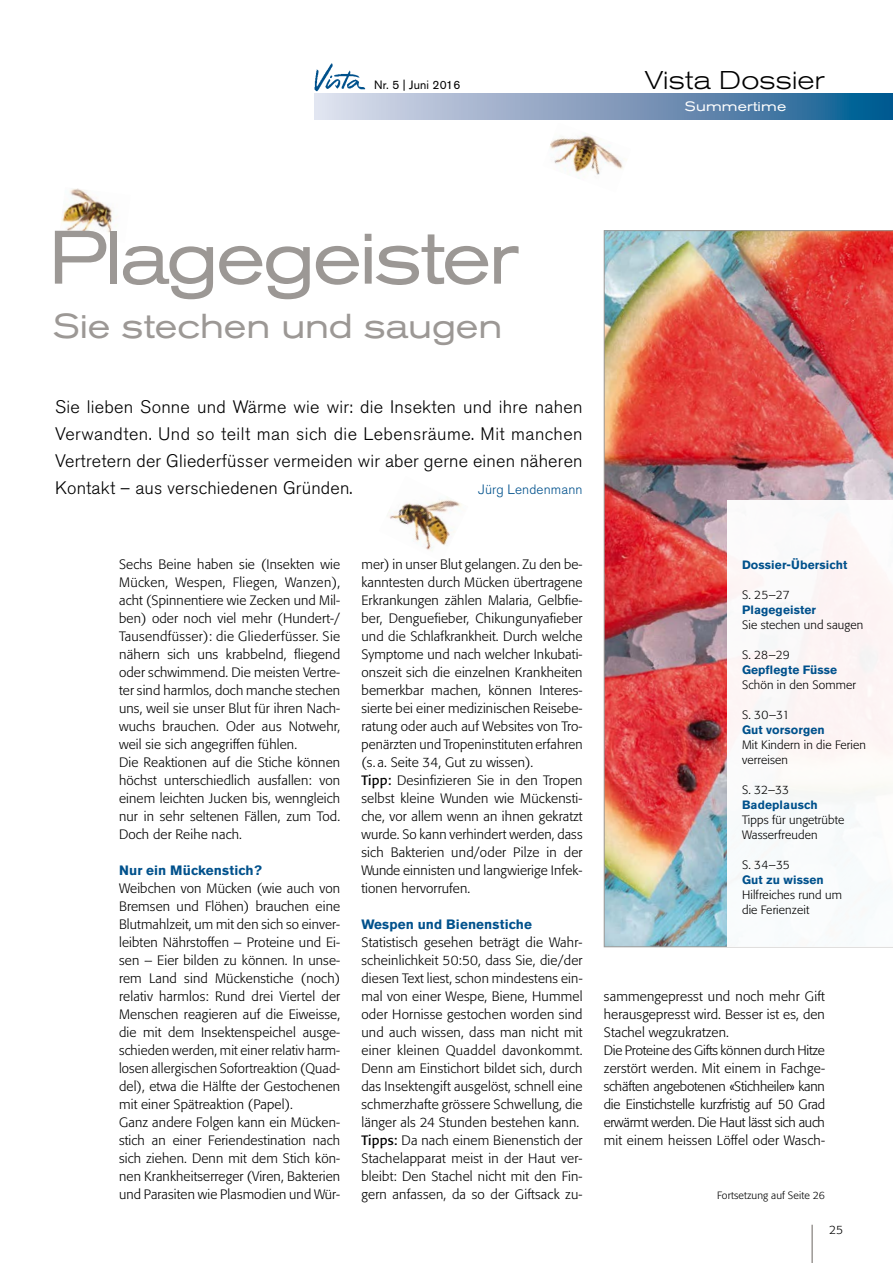
<style>
.page{position:relative;width:893px;height:1263px;background:#fff}
.page>*{position:absolute;margin:0;border:0;box-sizing:border-box;transform-origin:0 0}
.t1{font:expanded 74.85px "Akzidenz Grotesk Pro";letter-spacing:-.04em;color:#9c9895;scale:.96 1}
.t2{font:expanded 34.35px "Akzidenz Grotesk Pro";letter-spacing:-.005em;color:#9c9895;scale:.96 1}
.t3{font:300 expanded 25.5px "Akzidenz Grotesk Pro";letter-spacing:.01em;color:#000}
.t4{font:300 18px/27px "Akzidenz Grotesk Pro";letter-spacing:.01em;color:#000;text-align:justify}
.t5{font:300 13.5px/18px "Formata Pro";letter-spacing:.01em;color:#000}
.t6{font:300 13.5px/18px "Formata Pro";letter-spacing:-.015em;color:#000}
.t7{font:700 13.5px "Akzidenz Grotesk Pro";letter-spacing:.01em;color:#00518c}
.t8{font:300 13.5px "Akzidenz Grotesk Pro";letter-spacing:.01em;color:#00518c}
.t9{font:expanded 13.5px "Akzidenz Grotesk Pro";letter-spacing:.01em;color:#fff}
.t10{font:300 12px/15px "Formata Pro";letter-spacing:.01em;color:#000}
.t11{font:700 12px "Akzidenz Grotesk Pro";letter-spacing:.01em;color:#00518c}
.t12{font:12px "Akzidenz Grotesk Pro";letter-spacing:.01em;color:#000}
.t13{font:300 10.5px "Formata Pro";letter-spacing:.01em;color:#000}
.s1{font-weight:400}
</style>
<div class="page">
<hr style="left:811px;top:1225px;width:2px;height:38px;background:#9c9895">
<img style="left:314px;top:63px;width:52px;height:29px">
<img style="left:389px;top:497px;width:73px;height:54px">
<img style="left:61px;top:188px;width:55px;height:47px">
<img style="left:604px;top:230px;width:289px;height:717px">
<div style="left:728px;top:500px;width:165px;height:447px;background:#fff"></div>
<svg style="left:315px;top:94px;width:578px;height:25px;background:#7b9cbd"></svg>
<img style="left:550px;top:135px;width:77px;height:44px">
<p class="t12" style="left:374px;top:77px;width:88px">Nr. 5 | Juni 2016</p>
<h3 class="t3" style="left:645px;top:64px;width:181px">Vista Dossier</h3>
<p class="t9" style="left:685px;top:97px;width:103px">Summertime</p>
<h1 class="t1" style="left:49px;top:209px;width:491px">Plagegeister</h1>
<h2 class="t2" style="left:53px;top:303px;width:469px">Sie stechen und saugen</h2>
<h3 class="t4" style="left:55px;top:393px;width:529px">Sie lieben Sonne und Wärme wie wir: die Insekten und ihre nahen Verwandten. Und so teilt man sich die Lebensräume. Mit manchen Vertretern der Gliederfüsser vermeiden wir aber gerne einen näheren Kontakt – aus verschiedenen Gründen.</h3>
<p class="t8" style="left:478px;top:481px;width:106px">Jürg Lendenmann</p>
<p class="t5" style="left:119px;top:555px;width:223px">Sechs Beine haben sie (Insekten wie Mücken, Wespen, Fliegen, Wanzen), acht (Spinnentiere wie Zecken und Mil&shy;ben) oder noch viel mehr (Hundert-/ Tausendfüsser): die Gliederfüsser. Sie nähern sich uns krabbelnd, fliegend oder schwimmend. Die meisten Vertre&shy;ter sind harmlos, doch manche stechen uns, weil sie unser Blut für ihren Nach&shy;wuchs brauchen. Oder aus Notwehr, weil sie sich angegriffen fühlen.<br>Die Reaktionen auf die Stiche können höchst unterschiedlich ausfallen: von einem leichten Jucken bis, wenngleich nur in sehr seltenen Fällen, zum Tod.<br>Doch der Reihe nach.</p>
<p class="t7" style="left:119px;top:862px;width:144px">Nur ein Mückenstich?</p>
<p class="t5" style="left:119px;top:879px;width:223px">Weibchen von Mücken (wie auch von Bremsen und Flöhen) brauchen eine Blutmahlzeit, um mit den sich so einver&shy;leibten Nährstoffen – Proteine und Ei&shy;sen – Eier bilden zu können. In unse&shy;rem Land sind Mückenstiche (noch) relativ harmlos: Rund drei Viertel der Menschen reagieren auf die Eiweisse, die mit dem Insektenspeichel ausge&shy;schieden werden, mit einer relativ harm&shy;losen allergischen Sofortreaktion (Quad&shy;del), etwa die Hälfte der Gestochenen mit einer Spätreaktion (Papel).<br>Ganz andere Folgen kann ein Mücken&shy;stich an einer Feriendestination nach sich ziehen. Denn mit dem Stich kön&shy;nen Krankheitserreger (Viren, Bakterien und Parasiten wie Plasmodien und Wür-</p>
<p class="t5" style="left:361px;top:555px;width:223px">mer) in unser Blut gelangen. Zu den be&shy;kanntesten durch Mücken übertragene Erkrankungen zählen Malaria, Gelbfie&shy;ber, Denguefieber, Chikungunyafieber und die Schlafkrankheit. Durch welche Symptome und nach welcher Inkubati&shy;onszeit sich die einzelnen Krankheiten bemerkbar machen, können Interes&shy;sierte bei einer medizinischen Reisebe&shy;ratung oder auch auf Websites von Tro&shy;penärzten und Tropeninstituten erfahren (s. a. Seite 34, Gut zu wissen).<br><span class="s1">Tipp:</span> Desinfizieren Sie in den Tropen selbst kleine Wunden wie Mückensti&shy;che, vor allem wenn an ihnen gekratzt wurde. So kann verhindert werden, dass sich Bakterien und/oder Pilze in der Wunde einnisten und langwierige Infek&shy;tionen hervorrufen.</p>
<p class="t7" style="left:361px;top:916px;width:172px">Wespen und Bienenstiche</p>
<p class="t5" style="left:361px;top:933px;width:223px">Statistisch gesehen beträgt die Wahr&shy;scheinlichkeit 50:50, dass Sie, die/der diesen Text liest, schon mindestens ein&shy;mal von einer Wespe, Biene, Hummel oder Hornisse gestochen worden sind und auch wissen, dass man nicht mit einer kleinen Quaddel davonkommt.<br>Denn am Einstichort bildet sich, durch das Insektengift ausgelöst, schnell eine schmerzhafte grössere Schwellung, die länger als 24 Stunden bestehen kann.<br><span class="s1">Tipps:</span> Da nach einem Bienenstich der Stachelapparat meist in der Haut ver&shy;bleibt: Den Stachel nicht mit den Fin&shy;gern anfassen, da so der Giftsack zu-</p>
<p class="t11" style="left:742px;top:557px;width:107px">Dossier-Übersicht</p>
<p class="t10" style="left:742px;top:588px;width:49px">S. 25–27</p>
<p class="t11" style="left:742px;top:602px;width:76px">Plagegeister</p>
<p class="t10" style="left:742px;top:618px;width:123px">Sie stechen und saugen</p>
<p class="t10" style="left:742px;top:648px;width:49px">S. 28–29</p>
<p class="t11" style="left:742px;top:662px;width:97px">Gepflegte Füsse</p>
<p class="t10" style="left:742px;top:678px;width:115px">Schön in den Sommer</p>
<p class="t10" style="left:742px;top:708px;width:49px">S. 30–31</p>
<p class="t11" style="left:742px;top:722px;width:84px">Gut vorsorgen</p>
<p class="t10" style="left:742px;top:738px;width:126px">Mit Kindern in die Ferien verreisen</p>
<p class="t10" style="left:742px;top:783px;width:49px">S. 32–33</p>
<p class="t11" style="left:742px;top:797px;width:77px">Badeplausch</p>
<p class="t10" style="left:742px;top:813px;width:104px">Tipps für ungetrübte<br>Wasserfreuden</p>
<p class="t10" style="left:742px;top:858px;width:49px">S. 34–35</p>
<p class="t11" style="left:742px;top:872px;width:83px">Gut zu wissen</p>
<p class="t10" style="left:742px;top:888px;width:101px">Hilfreiches rund um die Ferienzeit</p>
<p class="t6" style="left:604px;top:987px;width:223px">sammengepresst und noch mehr Gift herausgepresst wird. Besser ist es, den Stachel wegzukratzen.<br>Die Proteine des Gifts können durch Hitze zerstört werden. Mit einem in Fachge&shy;schäften angebotenen «Stichheiler» kann die Einstichstelle kurzfristig auf 50 Grad erwärmt werden. Die Haut lässt sich auch mit einem heissen Löffel oder Wasch-</p>
<p class="t13" style="left:717px;top:1189px;width:109px">Fortsetzung auf Seite 26</p>
<p class="t10" style="left:829px;top:1222px;width:16px">25</p>
</div>
